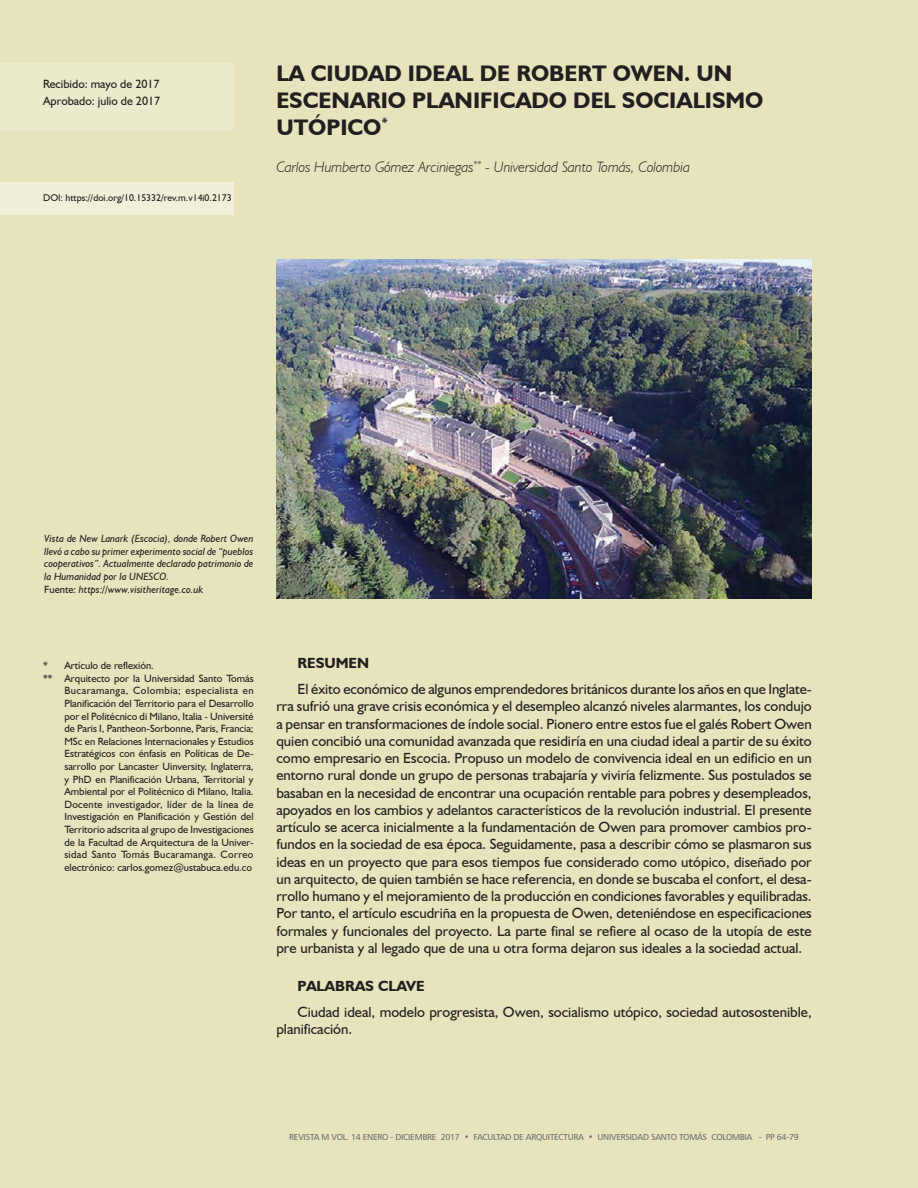
<style>
.page{position:relative;width:918px;height:1188px;background:#fff}
.page>*{position:absolute;margin:0;border:0;box-sizing:border-box;transform-origin:0 0}
.Estilo_T1{font:700 22.5px/27px "Humanist 521 BT";color:#231f20}
.Estilo_autores_art{font:italic 300 15px "Humanist 521 BT";color:#231f20}
.Estilo_texto_resumen{font:14.7px/17.2px "Humanist 521 BT";color:#231f20;text-align:justify}
.Estilo_títulos_resum{font:700 14.7px "Humanist 521 BT";color:#231f20}
.Estilo_recibido_apro{font:12px "Humanist 521 BT";color:#231f20}
.Estilo_pie_de_pag{font:10.5px/12.6px "Humanist 521 BT";color:#231f20;text-align:justify}
.Estilo_Fotos_-_Fuent{font:italic 10.5px/12.6px "Humanist 521 BT";color:#231f20;text-align:justify}
.Estilo_Marcación_DOI{font:9.75px "Humanist 521 BT";color:#231f20}
.t1{font:8.7px "Humanist 777 BT Roman B";letter-spacing:-.03em;color:#6c6d70}
.s1{font-style:normal}
</style>
<div class="page">
<div style="left:0;top:0;width:917px;height:1188px;background:#e6e4bc"></div>
<div style="left:0;top:64px;width:233px;height:66px;background:#ebeacc"></div>
<div style="left:0;top:182px;width:233px;height:33px;background:#f0efd7"></div>
<img style="left:276px;top:259px;width:536px;height:339px">
<p class="Estilo_recibido_apro" style="left:43px;top:77px;width:118px">Recibido: mayo de 2017</p>
<p class="Estilo_recibido_apro" style="left:43px;top:93px;width:119px">Aprobado: julio de 2017</p>
<p class="Estilo_Marcación_DOI" style="left:43px;top:191px;width:190px">DOI: https://doi.org/10.15332/rev.m.v14i0.2173</p>
<p class="Estilo_T1" style="left:276px;top:59px;width:489px">LA CIUDAD IDEAL DE ROBERT OWEN. UN<br>ESCENARIO PLANIFICADO DEL SOCIALISMO<br>UTÓPICO<sup>*</sup></p>
<p class="Estilo_autores_art" style="left:276px;top:158px;width:415px">Carlos Humberto Gómez Arciniegas<sup>**</sup> - Universidad Santo Tomás, Colombia</p>
<p class="Estilo_Fotos_-_Fuent" style="left:44px;top:532px;width:211px">Vista de New Lanark (Escocia), donde Robert Owen llevó a cabo su primer experimento social de “pueblos cooperativos”. Actualmente declarado patrimonio de la Humanidad por la UNESCO.</p>
<p class="Estilo_Fotos_-_Fuent" style="left:44px;top:583px;width:161px"><span class="s1">Fuente:</span> https://www.visitheritage.co.uk</p>
<p class="Estilo_pie_de_pag" style="left:43px;top:659px;width:112px">* Artículo de reflexión.</p>
<p class="Estilo_pie_de_pag" style="left:64px;top:672px;width:191px;text-indent:-21px">** Arquitecto por la Universidad Santo Tomás Bucaramanga, Colombia; especialista en Planificación del Territorio para el Desarrollo por el Politécnico di Milano, Italia - Université de Paris I, Pantheon-Sorbonne, Paris, Francia; MSc en Relaciones Internacionales y Estudios Estratégicos con énfasis en Políticas de De&shy;sarrollo por Lancaster Uinversity, Inglaterra, y PhD en Planificación Urbana, Territorial y Ambiental por el Politécnico di Milano, Italia.<br>Docente investigador, líder de la línea de Investigación en Planificación y Gestión del Territorio adscrita al grupo de Investigaciones de la Facultad de Arquitectura de la Univer&shy;sidad Santo Tomás Bucaramanga. Correo electrónico: carlos.gomez@ustabuca.edu.co</p>
<p class="Estilo_títulos_resum" style="left:298px;top:654px;width:73px">RESUMEN</p>
<p class="Estilo_texto_resumen" style="left:276px;top:680px;width:537px;text-indent:21px">El éxito económico de algunos emprendedores británicos durante los años en que Inglate&shy;rra sufrió una grave crisis económica y el desempleo alcanzó niveles alarmantes, los condujo a pensar en transformaciones de índole social. Pionero entre estos fue el galés Robert Owen quien concibió una comunidad avanzada que residiría en una ciudad ideal a partir de su éxito como empresario en Escocia. Propuso un modelo de convivencia ideal en un edificio en un entorno rural donde un grupo de personas trabajaría y viviría felizmente. Sus postulados se basaban en la necesidad de encontrar una ocupación rentable para pobres y desempleados, apoyados en los cambios y adelantos característicos de la revolución industrial. El presente artículo se acerca inicialmente a la fundamentación de Owen para promover cambios pro&shy;fundos en la sociedad de esa época. Seguidamente, pasa a describir cómo se plasmaron sus ideas en un proyecto que para esos tiempos fue considerado como utópico, diseñado por un arquitecto, de quien también se hace referencia, en donde se buscaba el confort, el desa&shy;rrollo humano y el mejoramiento de la producción en condiciones favorables y equilibradas.<br>Por tanto, el artículo escudriña en la propuesta de Owen, deteniéndose en especificaciones formales y funcionales del proyecto. La parte final se refiere al ocaso de la utopía de este pre urbanista y al legado que de una u otra forma dejaron sus ideales a la sociedad actual.</p>
<p class="Estilo_títulos_resum" style="left:298px;top:977px;width:129px">PALABRAS CLAVE</p>
<p class="Estilo_texto_resumen" style="left:276px;top:1003px;width:537px;text-indent:21px">Ciudad ideal, modelo progresista, Owen, socialismo utópico, sociedad autosostenible, planificación.</p>
<p class="t1" style="left:289px;top:1132px;width:511px">REVISTA M VOL. 14 ENERO - DICIEMBRE 2017 • FACULTAD DE ARQUITECTURA • UNIVERSIDAD SANTO TOMÁS COLOMBIA - PP 64-79</p>
</div>
